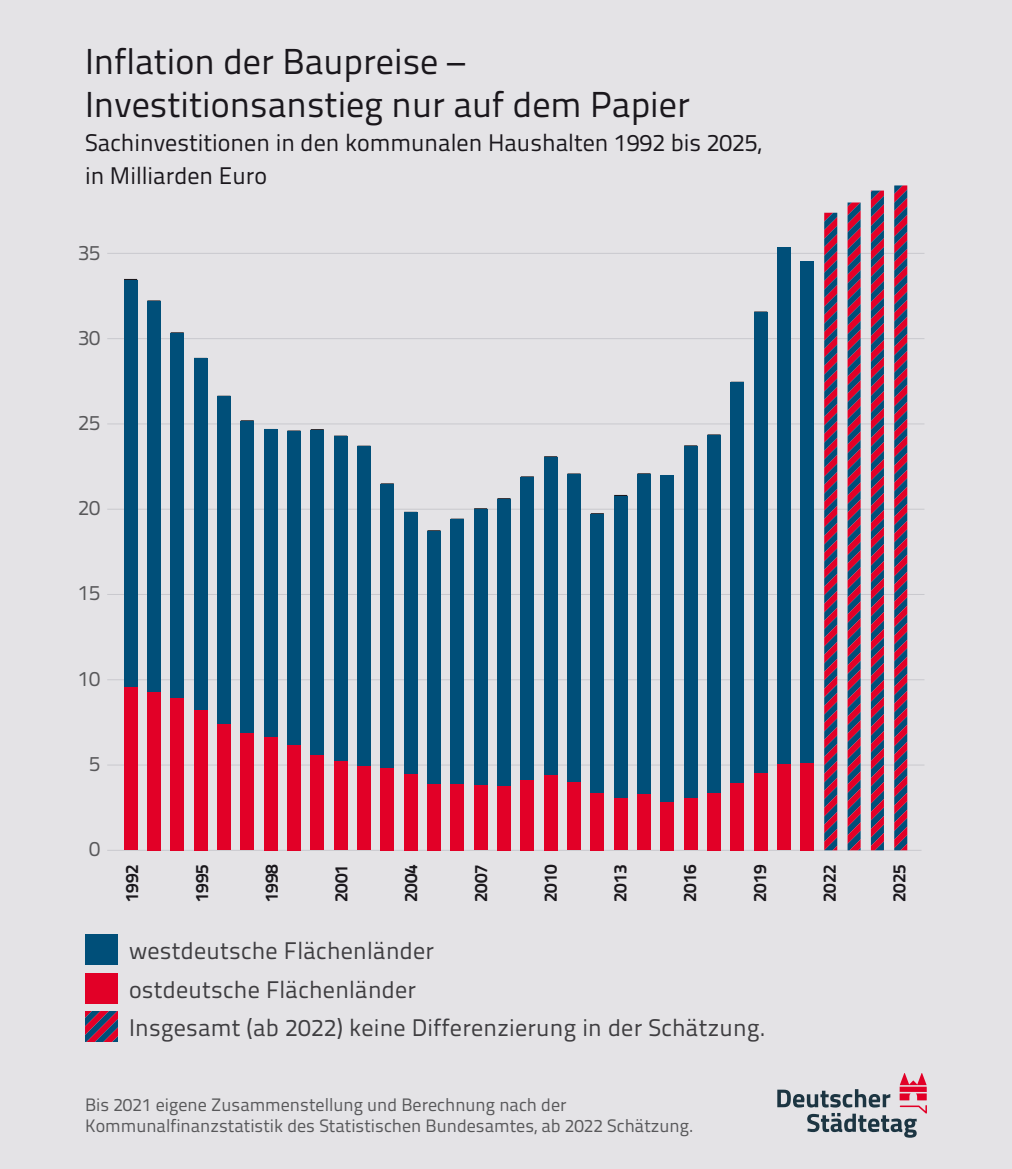
<style>
.page{position:relative;width:1012px;height:1169px;background:#fff}
.page>*{position:absolute;margin:0;border:0;box-sizing:border-box;transform-origin:0 0}
.t1{font:36px/43.2px "Titillium Text 25 L 400 wt";color:#1a171c}
.t2{font:24px/38.4px "Titillium Text 25 L 400 wt";letter-spacing:.01em;color:#3e3d40}
.t3{font:24px/33px "Titillium Text 25 L 400 wt";color:#1a171c}
.t4{font:21px "Titillium Text 25 L 400 wt";color:#58585a}
.t5{font:18px/21px "Titillium Text 25 L 400 wt";color:#58585a}
.t6{font:18px "Titillium Text 25 L 800 wt";color:#1a171c}
</style>
<div class="page">
<div style="left:0;top:0;width:1012px;height:1168px;background:#e4e3e6"></div>
<hr style="left:107px;top:849px;width:814px;height:1px;background:#c9c9ce">
<hr style="left:107px;top:764px;width:817px;height:1px;background:#c9c9ce">
<hr style="left:107px;top:679px;width:817px;height:1px;background:#c9c9ce">
<hr style="left:107px;top:594px;width:817px;height:1px;background:#c9c9ce">
<hr style="left:107px;top:508px;width:817px;height:1px;background:#c9c9ce">
<hr style="left:107px;top:423px;width:817px;height:1px;background:#c9c9ce">
<hr style="left:107px;top:338px;width:817px;height:1px;background:#c9c9ce">
<hr style="left:107px;top:253px;width:817px;height:1px;background:#c9c9ce">
<div style="left:85px;top:934px;width:33px;height:30px;background:#004f79"></div>
<div style="left:85px;top:973px;width:33px;height:30px;background:#e20027"></div>
<svg style="left:777px;top:1073px;width:150px;height:64px"></svg>
<svg style="left:124px;top:279px;width:13px;height:1px"></svg>
<svg style="left:147px;top:300px;width:13px;height:1px"></svg>
<svg style="left:171px;top:332px;width:13px;height:1px"></svg>
<svg style="left:217px;top:395px;width:13px;height:1px"></svg>
<svg style="left:241px;top:420px;width:13px;height:1px"></svg>
<svg style="left:287px;top:430px;width:13px;height:1px"></svg>
<svg style="left:311px;top:429px;width:13px;height:1px"></svg>
<svg style="left:334px;top:435px;width:13px;height:1px"></svg>
<svg style="left:357px;top:445px;width:13px;height:1px"></svg>
<svg style="left:381px;top:483px;width:13px;height:1px"></svg>
<svg style="left:404px;top:511px;width:13px;height:1px"></svg>
<svg style="left:427px;top:530px;width:14px;height:1px"></svg>
<svg style="left:451px;top:518px;width:13px;height:1px"></svg>
<svg style="left:474px;top:508px;width:13px;height:1px"></svg>
<svg style="left:497px;top:498px;width:14px;height:1px"></svg>
<svg style="left:521px;top:476px;width:13px;height:1px"></svg>
<svg style="left:544px;top:456px;width:13px;height:1px"></svg>
<svg style="left:567px;top:473px;width:14px;height:1px"></svg>
<svg style="left:591px;top:513px;width:13px;height:1px"></svg>
<svg style="left:637px;top:473px;width:14px;height:1px"></svg>
<svg style="left:684px;top:445px;width:13px;height:1px"></svg>
<svg style="left:707px;top:434px;width:14px;height:1px"></svg>
<svg style="left:731px;top:381px;width:13px;height:1px"></svg>
<svg style="left:754px;top:311px;width:13px;height:1px"></svg>
<svg style="left:824px;top:185px;width:83px;height:665px"></svg>
<div style="left:124px;top:280px;width:13px;height:407px;background:#004f79"></div>
<div style="left:147px;top:301px;width:13px;height:391px;background:#004f79"></div>
<div style="left:171px;top:333px;width:13px;height:365px;background:#004f79"></div>
<div style="left:194px;top:358px;width:13px;height:351px;background:#004f79"></div>
<div style="left:217px;top:396px;width:13px;height:328px;background:#004f79"></div>
<div style="left:241px;top:421px;width:13px;height:312px;background:#004f79"></div>
<div style="left:264px;top:429px;width:13px;height:307px;background:#004f79"></div>
<div style="left:287px;top:431px;width:13px;height:314px;background:#004f79"></div>
<div style="left:311px;top:430px;width:13px;height:325px;background:#004f79"></div>
<div style="left:334px;top:436px;width:13px;height:325px;background:#004f79"></div>
<div style="left:357px;top:446px;width:13px;height:320px;background:#004f79"></div>
<div style="left:381px;top:484px;width:13px;height:283px;background:#004f79"></div>
<div style="left:404px;top:512px;width:13px;height:261px;background:#004f79"></div>
<div style="left:427px;top:531px;width:14px;height:252px;background:#004f79"></div>
<div style="left:451px;top:519px;width:13px;height:264px;background:#004f79"></div>
<div style="left:474px;top:509px;width:13px;height:276px;background:#004f79"></div>
<div style="left:497px;top:499px;width:14px;height:287px;background:#004f79"></div>
<div style="left:521px;top:477px;width:13px;height:302px;background:#004f79"></div>
<div style="left:544px;top:457px;width:13px;height:318px;background:#004f79"></div>
<div style="left:567px;top:474px;width:14px;height:308px;background:#004f79"></div>
<div style="left:591px;top:514px;width:13px;height:279px;background:#004f79"></div>
<div style="left:614px;top:495px;width:13px;height:303px;background:#004f79"></div>
<div style="left:637px;top:474px;width:14px;height:320px;background:#004f79"></div>
<div style="left:661px;top:475px;width:13px;height:326px;background:#004f79"></div>
<div style="left:684px;top:446px;width:13px;height:352px;background:#004f79"></div>
<div style="left:707px;top:435px;width:14px;height:357px;background:#004f79"></div>
<div style="left:731px;top:382px;width:13px;height:400px;background:#004f79"></div>
<div style="left:754px;top:312px;width:13px;height:461px;background:#004f79"></div>
<div style="left:778px;top:247px;width:13px;height:517px;background:#004f79"></div>
<div style="left:801px;top:261px;width:13px;height:501px;background:#004f79"></div>
<div style="left:124px;top:687px;width:13px;height:163px;background:#e20027"></div>
<div style="left:147px;top:692px;width:13px;height:158px;background:#e20027"></div>
<div style="left:171px;top:698px;width:13px;height:152px;background:#e20027"></div>
<div style="left:194px;top:709px;width:13px;height:141px;background:#e20027"></div>
<div style="left:217px;top:724px;width:13px;height:126px;background:#e20027"></div>
<div style="left:241px;top:733px;width:13px;height:117px;background:#e20027"></div>
<div style="left:264px;top:736px;width:13px;height:114px;background:#e20027"></div>
<div style="left:287px;top:745px;width:13px;height:105px;background:#e20027"></div>
<div style="left:311px;top:755px;width:13px;height:95px;background:#e20027"></div>
<div style="left:334px;top:761px;width:13px;height:89px;background:#e20027"></div>
<div style="left:357px;top:766px;width:13px;height:84px;background:#e20027"></div>
<div style="left:381px;top:767px;width:13px;height:83px;background:#e20027"></div>
<div style="left:404px;top:773px;width:13px;height:77px;background:#e20027"></div>
<div style="left:427px;top:783px;width:14px;height:67px;background:#e20027"></div>
<div style="left:451px;top:783px;width:13px;height:67px;background:#e20027"></div>
<div style="left:474px;top:785px;width:13px;height:65px;background:#e20027"></div>
<div style="left:497px;top:786px;width:14px;height:64px;background:#e20027"></div>
<div style="left:521px;top:779px;width:13px;height:71px;background:#e20027"></div>
<div style="left:544px;top:775px;width:13px;height:75px;background:#e20027"></div>
<div style="left:567px;top:782px;width:14px;height:68px;background:#e20027"></div>
<div style="left:591px;top:793px;width:13px;height:57px;background:#e20027"></div>
<div style="left:614px;top:798px;width:13px;height:52px;background:#e20027"></div>
<div style="left:637px;top:794px;width:14px;height:56px;background:#e20027"></div>
<div style="left:661px;top:801px;width:13px;height:49px;background:#e20027"></div>
<div style="left:684px;top:798px;width:13px;height:52px;background:#e20027"></div>
<div style="left:707px;top:792px;width:14px;height:58px;background:#e20027"></div>
<div style="left:731px;top:782px;width:13px;height:68px;background:#e20027"></div>
<div style="left:754px;top:773px;width:13px;height:77px;background:#e20027"></div>
<div style="left:778px;top:764px;width:13px;height:86px;background:#e20027"></div>
<div style="left:801px;top:762px;width:13px;height:88px;background:#e20027"></div>
<svg style="left:85px;top:1011px;width:33px;height:30px"></svg>
<h1 class="t1" style="left:85px;top:38px;width:606px">Inflation der Baupreise –<br>Investitionsanstieg nur auf dem Papier</h1>
<h2 class="t3" style="left:85px;top:124px;width:678px">Sachinvestitionen in den kommunalen Haushalten 1992 bis 2025, in Milliarden Euro</h2>
<p class="t4" style="left:78px;top:237px;width:24px">35</p>
<p class="t4" style="left:78px;top:322px;width:24px">30</p>
<p class="t4" style="left:78px;top:407px;width:24px">25</p>
<p class="t4" style="left:78px;top:492px;width:24px">20</p>
<p class="t4" style="left:78px;top:577px;width:24px">15</p>
<p class="t4" style="left:78px;top:662px;width:24px">10</p>
<p class="t4" style="left:89px;top:748px;width:13px">5</p>
<p class="t4" style="left:89px;top:833px;width:13px">0</p>
<p class="t6" style="left:118px;top:902px;width:40px;rotate:-90deg">1992</p>
<p class="t6" style="left:188px;top:902px;width:40px;rotate:-90deg">1995</p>
<p class="t6" style="left:258px;top:902px;width:40px;rotate:-90deg">1998</p>
<p class="t6" style="left:327px;top:902px;width:40px;rotate:-90deg">2001</p>
<p class="t6" style="left:397px;top:902px;width:40px;rotate:-90deg">2004</p>
<p class="t6" style="left:467px;top:902px;width:40px;rotate:-90deg">2007</p>
<p class="t6" style="left:537px;top:902px;width:40px;rotate:-90deg">2010</p>
<p class="t6" style="left:606px;top:902px;width:40px;rotate:-90deg">2013</p>
<p class="t6" style="left:676px;top:902px;width:40px;rotate:-90deg">2016</p>
<p class="t6" style="left:746px;top:902px;width:40px;rotate:-90deg">2019</p>
<p class="t6" style="left:816px;top:902px;width:40px;rotate:-90deg">2022</p>
<p class="t6" style="left:885px;top:902px;width:40px;rotate:-90deg">2025</p>
<h2 class="t2" style="left:129px;top:930px;width:307px">westdeutsche Flächenländer</h2>
<h2 class="t2" style="left:129px;top:968px;width:638px">ostdeutsche Flächenländer<br>Insgesamt (ab 2022) keine Differenzierung in der Schätzung.</h2>
<p class="t5" style="left:85px;top:1092px;width:610px">Bis 2021 eigene Zusammenstellung und Berechnung nach der<br>Kommunalfinanzstatistik des Statistischen Bundesamtes, ab 2022 Schätzung.</p>
</div>
